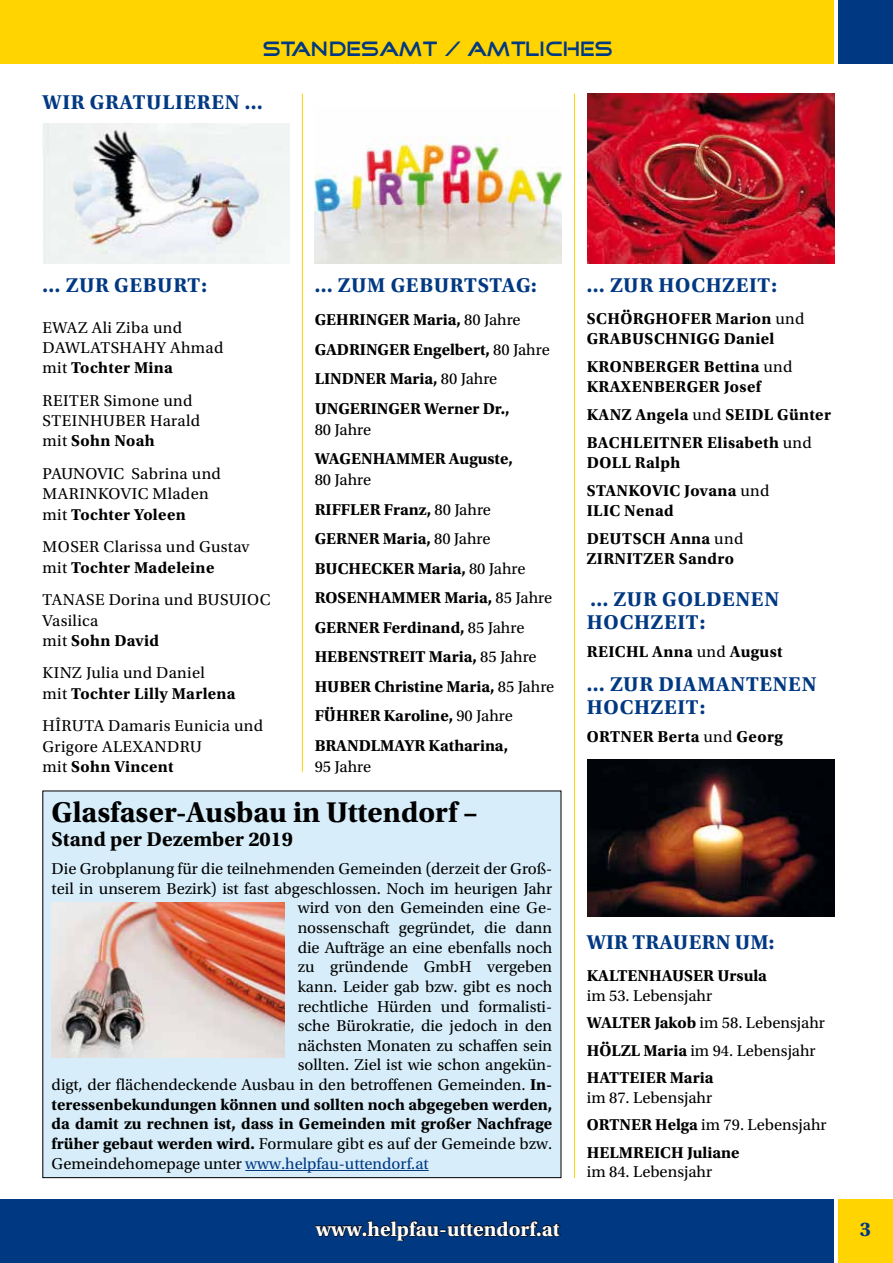
<style>
.page{position:relative;width:893px;height:1263px;background:#fff}
.page>*{position:absolute;margin:0;border:0;box-sizing:border-box;transform-origin:0 0}
.t1{font:700 30px "Utopia Std";color:#000}
.t2{font:700 21px/22.6px "Utopia Std";letter-spacing:.03em;color:#003882}
.t3{font:700 21px "Utopia Std";color:#fff}
.t4{font:21px "Good Times";color:#003882}
.t5{font:700 21px "Utopia Std";color:#000}
.t6{font:700 21px "Utopia Std";letter-spacing:.01em;color:#003882}
.t7{font:700 16.5px/29.5px "Utopia Std";letter-spacing:.005em;color:#000}
.t8{font:16.5px/27.3px "Utopia Std";color:#000}
.t9{font:16.5px/20.1px "Utopia Std";letter-spacing:.02em;color:#000}
.t10{font:16.5px "Utopia Std";color:#003882}
.t11{font:16.5px/20.1px "Utopia Std";letter-spacing:.03em;color:#000}
.t12{font:16.5px/20.1px "Utopia Std";letter-spacing:.025em;color:#000}
.s1{font-weight:700}
.s2{font-weight:400}
.s3{color:#000}
</style>
<div class="page">
<div style="left:0;top:0;width:833px;height:64px;background:#ffd400"></div>
<div style="left:0;top:1199px;width:833px;height:64px;background:#003882"></div>
<div style="left:838px;top:1199px;width:55px;height:64px;background:#ffd400"></div>
<svg style="left:315px;top:1220px;width:246px;height:21px"></svg>
<div style="left:838px;top:0;width:55px;height:64px;background:#003882"></div>
<hr style="left:302px;top:94px;width:1px;height:678px;background:#ffd400">
<hr style="left:574px;top:94px;width:1px;height:1084px;background:#ffd400">
<img style="left:43px;top:123px;width:246px;height:141px">
<img style="left:315px;top:136px;width:246px;height:128px">
<img style="left:588px;top:94px;width:246px;height:170px">
<img style="left:588px;top:759px;width:246px;height:157px">
<div style="left:43px;top:791px;width:518px;height:386px;background:#d7eefa"></div>
<hr style="left:245px;top:1170px;width:184px;height:1px;background:#003882">
<img style="left:51px;top:902px;width:234px;height:156px">
<p class="t4" style="left:263px;top:39px;width:351px">STANDESAMT / AMTLICHES</p>
<p class="t2" style="left:43px;top:91px;width:222px">WIR GRATULIEREN …</p>
<p class="t2" style="left:43px;top:274px;width:166px">… ZUR GEBURT:</p>
<p class="t11" style="left:43px;top:318px;width:182px">EWAZ Ali Ziba und<br>DAWLATSHAHY Ahmad mit <span class="s1">Tochter Mina</span></p>
<p class="t12" style="left:43px;top:391px;width:159px">REITER Simone und<br>STEINHUBER Harald mit <span class="s1">Sohn Noah</span></p>
<p class="t9" style="left:43px;top:464px;width:180px">PAUNOVIC Sabrina und<br>MARINKOVIC Mladen mit <span class="s1">Tochter Yoleen</span></p>
<p class="t9" style="left:43px;top:537px;width:208px">MOSER Clarissa und Gustav mit <span class="s1">Tochter Madeleine</span></p>
<p class="t9" style="left:43px;top:590px;width:230px">TANASE Dorina und BUSUIOC<br>Vasilica<br>mit <span class="s1">Sohn David</span></p>
<p class="t9" style="left:43px;top:663px;width:195px">KINZ Julia und Daniel<br>mit <span class="s1">Tochter Lilly Marlena</span></p>
<p class="t9" style="left:43px;top:716px;width:222px">HÎRUTA Damaris Eunicia und<br>Grigore ALEXANDRU<br>mit <span class="s1">Sohn Vincent</span></p>
<p class="t2" style="left:315px;top:274px;width:223px">… ZUM GEBURTSTAG:</p>
<p class="t7" style="left:315px;top:305px;width:237px">GEHRINGER Maria, <span class="s2">80 Jahre<br></span>GADRINGER Engelbert, <span class="s2">80 Jahre<br></span>LINDNER Maria, <span class="s2">80 Jahre<br></span>UNGERINGER Werner Dr.,</p>
<p class="t8" style="left:315px;top:416px;width:58px">80 Jahre</p>
<p class="t7" style="left:315px;top:444px;width:200px">WAGENHAMMER Auguste,</p>
<p class="t7" style="left:315px;top:465px;width:241px"><span class="s2">80 Jahre<br></span>RIFFLER Franz, <span class="s2">80 Jahre<br></span>GERNER Maria, <span class="s2">80 Jahre<br></span>BUCHECKER Maria, <span class="s2">80 Jahre<br></span>ROSENHAMMER Maria, <span class="s2">85 Jahre<br></span>GERNER Ferdinand, <span class="s2">85 Jahre<br></span>HEBENSTREIT Maria, <span class="s2">85 Jahre<br></span>HUBER Christine Maria, <span class="s2">85 Jahre<br></span>FÜHRER Karoline, <span class="s2">90 Jahre<br></span>BRANDLMAYR Katharina,</p>
<p class="t8" style="left:315px;top:753px;width:58px">95 Jahre</p>
<h1 class="t1" style="left:52px;top:794px;width:427px">Glasfaser-Ausbau in Uttendorf –</h1>
<p class="t5" style="left:52px;top:827px;width:243px">Stand per Dezember 2019</p>
<p class="t8" style="left:52px;top:855px;width:502px">Die Grobplanung für die teilnehmenden Gemeinden (derzeit der Groß-</p>
<p class="t8" style="left:52px;top:875px;width:502px">teil in unserem Bezirk) ist fast abgeschlossen. Noch im heurigen Jahr</p>
<p class="t8" style="left:298px;top:894px;width:256px">wird von den Gemeinden eine Ge-</p>
<p class="t8" style="left:298px;top:914px;width:256px">nossenschaft gegründet, die dann</p>
<p class="t8" style="left:298px;top:934px;width:256px">die Aufträge an eine ebenfalls noch</p>
<p class="t8" style="left:298px;top:953px;width:256px">zu gründende GmbH vergeben</p>
<p class="t8" style="left:298px;top:973px;width:256px">kann. Leider gab bzw. gibt es noch</p>
<p class="t8" style="left:298px;top:993px;width:256px">rechtliche Hürden und formalisti-</p>
<p class="t8" style="left:298px;top:1012px;width:256px">sche Bürokratie, die jedoch in den</p>
<p class="t8" style="left:298px;top:1032px;width:256px">nächsten Monaten zu schaffen sein</p>
<p class="t8" style="left:298px;top:1052px;width:256px">sollten. Ziel ist wie schon angekün-</p>
<p class="t8" style="left:52px;top:1071px;width:502px">digt, der flächendeckende Ausbau in den betroffenen Gemeinden. <span class="s1">In-</span></p>
<p class="t7" style="left:52px;top:1090px;width:502px">teressenbekundungen können und sollten noch abgegeben werden,</p>
<p class="t7" style="left:52px;top:1109px;width:502px">da damit zu rechnen ist, dass in Gemeinden mit großer Nachfrage</p>
<p class="t8" style="left:52px;top:1130px;width:502px"><span class="s1">früher gebaut werden wird.</span> Formulare gibt es auf der Gemeinde bzw.</p>
<p class="t10" style="left:52px;top:1154px;width:379px"><span class="s3">Gemeindehomepage unter</span> www.helpfau-uttendorf.at</p>
<p class="t2" style="left:587px;top:274px;width:192px">… ZUR HOCHZEIT:</p>
<p class="t7" style="left:587px;top:309px;width:219px;line-height:19.6px">SCHÖRGHOFER Marion <span class="s2">und<br></span>GRABUSCHNIGG Daniel</p>
<p class="t7" style="left:587px;top:357px;width:207px;line-height:19.6px">KRONBERGER Bettina <span class="s2">und<br></span>KRAXENBERGER Josef</p>
<p class="t7" style="left:587px;top:401px;width:246px;line-height:28.2px">KANZ Angela <span class="s2">und</span> SEIDL Günter<br>BACHLEITNER Elisabeth <span class="s2">und</span></p>
<p class="t7" style="left:587px;top:448px;width:184px;line-height:28.2px">DOLL Ralph<br>STANKOVIC Jovana <span class="s2">und</span></p>
<p class="t7" style="left:587px;top:496px;width:158px;line-height:28.2px">ILIC Nenad<br>DEUTSCH Anna <span class="s2">und</span></p>
<p class="t7" style="left:587px;top:544px;width:149px">ZIRNITZER Sandro</p>
<p class="t2" style="left:587px;top:588px;width:194px">… ZUR GOLDENEN<br>HOCHZEIT:</p>
<p class="t7" style="left:587px;top:637px;width:197px">REICHL Anna <span class="s2">und</span> August</p>
<p class="t2" style="left:587px;top:673px;width:231px">… ZUR DIAMANTENEN<br>HOCHZEIT:</p>
<p class="t7" style="left:587px;top:722px;width:197px">ORTNER Berta <span class="s2">und</span> Georg</p>
<p class="t6" style="left:587px;top:930px;width:189px">WIR TRAUERN UM:</p>
<p class="t7" style="left:587px;top:961px;width:182px">KALTENHAUSER Ursula</p>
<p class="t8" style="left:587px;top:982px;width:240px">im 53. Lebensjahr<br><span class="s1">WALTER Jakob</span> im 58. Lebensjahr<br><span class="s1">HÖLZL Maria</span> im 94. Lebensjahr<br><span class="s1">HATTEIER Maria</span></p>
<p class="t8" style="left:587px;top:1084px;width:241px">im 87. Lebensjahr<br><span class="s1">ORTNER Helga</span> im 79. Lebensjahr<br><span class="s1">HELMREICH Juliane</span></p>
<p class="t8" style="left:587px;top:1158px;width:127px">im 84. Lebensjahr</p>
<p class="t3" style="left:316px;top:1217px;width:246px">www.helpfau-uttendorf.at</p>
<p class="t2" style="left:860px;top:1218px;width:13px">3</p>
</div>
